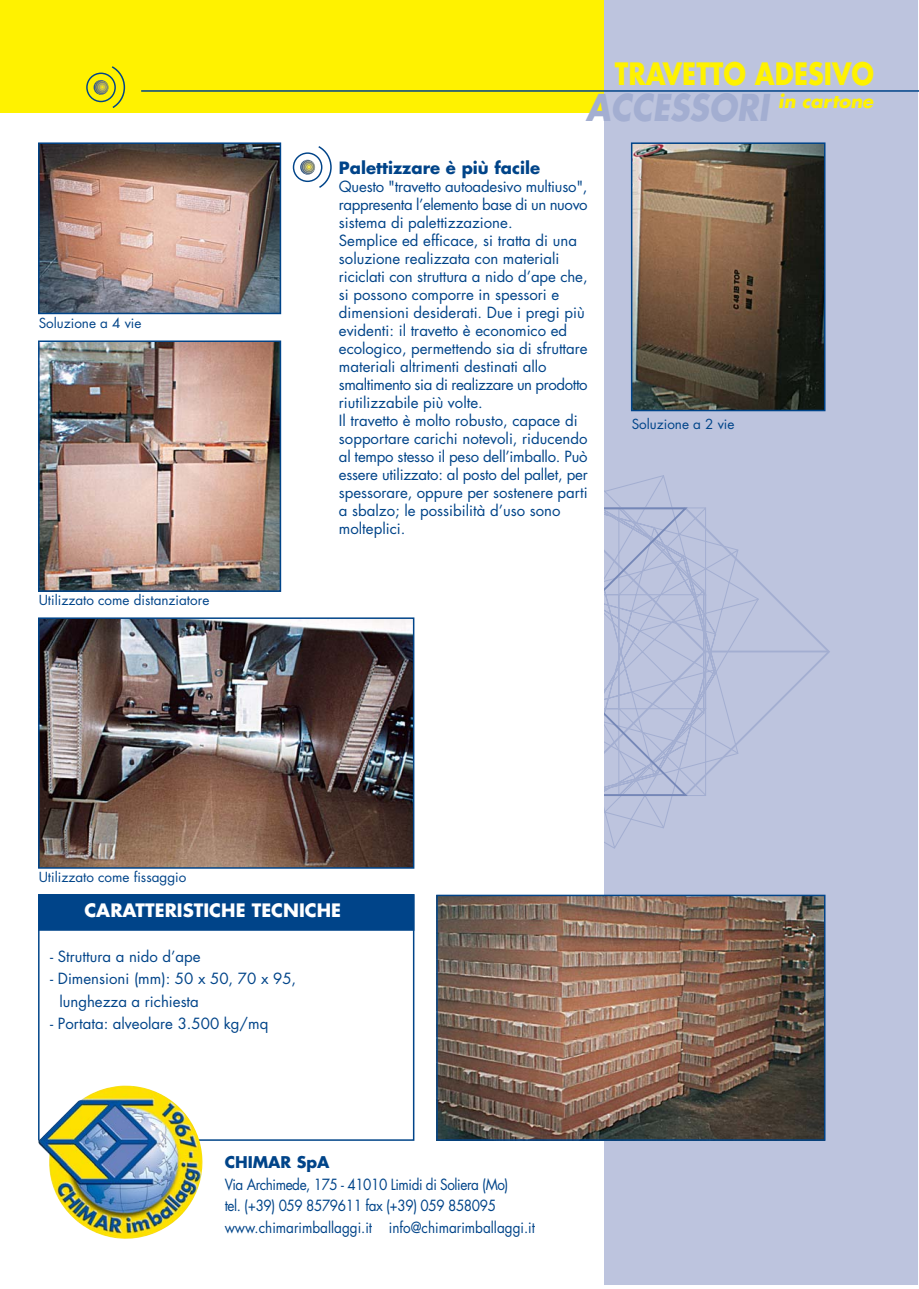
<style>
.page{position:relative;width:919px;height:1289px;background:#fff}
.page>*{position:absolute;margin:0;border:0;box-sizing:border-box;transform-origin:0 0}
.t1{font:700 36px "Futura";color:#a3aed1;scale:.88 1}
.t2{font:700 30px "Futura";color:#fff200;scale:.85 1}
.t3{font:700 18px "Futura";color:#fff}
.t4{font:700 16.5px "Futura";color:#004489}
.t5{font:700 15.75px "Futura";color:#004489}
.t6{font:15px/18px "Futura";color:#004489}
.t7{font:15px/21.8px "Futura";letter-spacing:-.03em;color:#004489;scale:.9 1}
.t8{font:13.5px "Futura";color:#004489}
</style>
<div class="page">
<div style="left:0;top:0;width:917px;height:112px;background:#fff200"></div>
<div style="left:604px;top:0;width:313px;height:1284px;background:#bdc4de"></div>
<svg style="left:604px;top:475px;width:68px;height:374px"></svg>
<svg style="left:690px;top:507px;width:140px;height:289px"></svg>
<svg style="left:604px;top:506px;width:86px;height:291px"></svg>
<hr style="left:705px;top:650px;width:123px;height:2px;background:#a3aed1">
<hr style="left:141px;top:90px;width:777px;height:2px;background:#004489">
<div style="left:86px;top:73px;width:30px;height:29px;border:1px solid #004489;border-radius:50%"></div>
<svg style="left:94px;top:66px;width:32px;height:42px"></svg>
<img style="left:41px;top:145px;width:237px;height:166px">
<div style="left:38px;top:142px;width:243px;height:172px;border:2px solid #004489"></div>
<div style="left:293px;top:152px;width:29px;height:30px;border:1px solid #004489;border-radius:50%"></div>
<svg style="left:300px;top:146px;width:32px;height:42px"></svg>
<div style="left:38px;top:894px;width:376px;height:246px;background:#fff;border:2px solid #004489"></div>
<div style="left:38px;top:894px;width:376px;height:36px;background:#004489"></div>
<img style="left:38px;top:1083px;width:168px;height:156px">
<img style="left:41px;top:343px;width:237px;height:246px">
<div style="left:38px;top:340px;width:243px;height:252px;border:2px solid #004489"></div>
<img style="left:634px;top:145px;width:188px;height:263px">
<div style="left:631px;top:142px;width:194px;height:269px;border:2px solid #004489"></div>
<img style="left:41px;top:620px;width:370px;height:245px">
<div style="left:38px;top:617px;width:376px;height:251px;border:2px solid #004489"></div>
<img style="left:439px;top:897px;width:383px;height:240px">
<div style="left:436px;top:894px;width:389px;height:246px;border:2px solid #004489"></div>
<h2 class="t2" style="left:614px;top:61px;width:306px">TRAVETTO ADESIVO</h2>
<p class="t8" style="left:39px;top:316px;width:104px">Soluzione a 4 vie</p>
<p class="t8" style="left:39px;top:594px;width:172px">Utilizzato come distanziatore</p>
<p class="t8" style="left:39px;top:871px;width:149px">Utilizzato come fissaggio</p>
<h1 class="t1" style="left:585px;top:91px;width:332px">ACCESSORI <sup>in</sup> <sup>cartone</sup></h1>
<p class="t4" style="left:339px;top:160px;width:203px">Palettizzare è più facile</p>
<p class="t6" style="left:339px;top:179px;width:250px">Questo "travetto autoadesivo multiuso", rappresenta l’elemento base di un nuovo sistema di palettizzazione.<br>Semplice ed efficace, si tratta di una soluzione realizzata con materiali riciclati con struttura a nido d’ape che, si possono comporre in spessori e dimensioni desiderati. Due i pregi più evidenti: il travetto è economico ed ecologico, permettendo sia di sfruttare materiali altrimenti destinati allo smaltimento sia di realizzare un prodotto riutilizzabile più volte.<br>Il travetto è molto robusto, capace di sopportare carichi notevoli, riducendo al tempo stesso il peso dell’imballo. Può essere utilizzato: al posto del pallet, per spessorare, oppure per sostenere parti a sbalzo; le possibilità d’uso sono molteplici.</p>
<p class="t8" style="left:631px;top:418px;width:104px">Soluzione a 2 vie</p>
<p class="t3" style="left:84px;top:902px;width:258px">CARATTERISTICHE TECNICHE</p>
<p class="t6" style="left:50px;top:948px;width:152px">- Struttura a nido d’ape</p>
<p class="t6" style="left:59px;top:968px;width:238px;line-height:22.5px;text-indent:-9px">- Dimensioni (mm): 50 x 50, 70 x 95, lunghezza a richiesta</p>
<p class="t6" style="left:50px;top:1016px;width:220px">- Portata: alveolare 3.500 kg/mq</p>
<p class="t5" style="left:225px;top:1154px;width:106px">CHIMAR SpA</p>
<p class="t7" style="left:225px;top:1174px;width:346px">Via Archimede, 175 - 41010 Limidi di Soliera (Mo)<br>tel. (+39) 059 8579611 fax (+39) 059 858095 www.chimarimballaggi.it info@chimarimballaggi.it</p>
</div>
